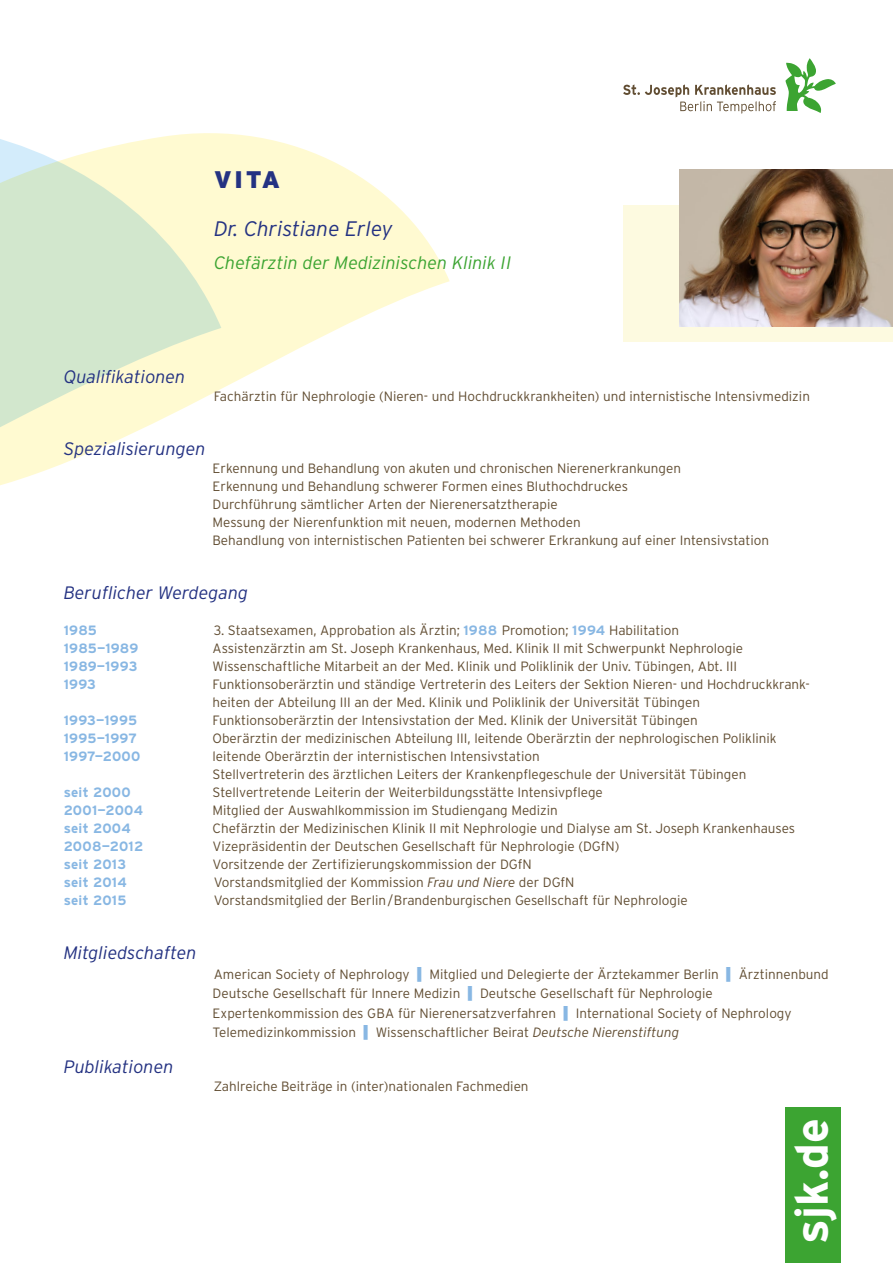
<style>
.page{position:relative;width:893px;height:1263px;background:#fff}
.page>*{position:absolute;margin:0;border:0;box-sizing:border-box;transform-origin:0 0}
.t1{font:700 46.05px "Interstate";color:#fff}
.t2{font:900 24px "Interstate";color:#243282}
.t3{font:italic 300 21px "Interstate";color:#243282}
.t4{font:italic 300 18px "Interstate";color:#243282}
.t5{font:italic 300 18px "Interstate";color:#3ca432}
.t6{font:300 13.5px/18px "Interstate";color:#614d32}
.t7{font:700 13.5px "Interstate";letter-spacing:.02em;color:#88b7e3}
.s1{font-weight:700;color:#88b7e3}
.s2{font-style:italic}
.s3{font-weight:900;font-size:15px;color:#88b7e3}
</style>
<div class="page">
<svg style="left:0;top:133px;width:450px;height:352px"></svg>
<svg style="left:0;top:133px;width:221px;height:326px;background:#e7f0d4"></svg>
<div style="left:623px;top:205px;width:270px;height:136px;background:#fdfae0"></div>
<svg style="left:785px;top:58px;width:51px;height:55px"></svg>
<svg style="left:623px;top:84px;width:153px;height:30px"></svg>
<img style="left:679px;top:169px;width:214px;height:157px">
<div style="left:785px;top:1107px;width:56px;height:156px;background:#3ca432"></div>
<h2 class="t2" style="left:214px;top:165px;width:68px">VITA</h2>
<h3 class="t3" style="left:214px;top:216px;width:180px">Dr. Christiane Erley</h3>
<h3 class="t5" style="left:214px;top:252px;width:299px">Chefärztin der Medizinischen Klinik II</h3>
<h3 class="t4" style="left:64px;top:366px;width:123px">Qualifikationen</h3>
<p class="t6" style="left:214px;top:387px;width:598px">Fachärztin für Nephrologie (Nieren- und Hochdruckkrankheiten) und internistische Intensivmedizin</p>
<h3 class="t4" style="left:64px;top:438px;width:143px">Spezialisierungen</h3>
<p class="t6" style="left:213px;top:459px;width:558px">Erkennung und Behandlung von akuten und chronischen Nierenerkrankungen<br>Erkennung und Behandlung schwerer Formen eines Bluthochdruckes<br>Durchführung sämtlicher Arten der Nierenersatztherapie<br>Messung der Nierenfunktion mit neuen, modernen Methoden<br>Behandlung von internistischen Patienten bei schwerer Erkrankung auf einer Intensivstation</p>
<h3 class="t4" style="left:64px;top:582px;width:186px">Beruflicher Werdegang</h3>
<p class="t7" style="left:64px;top:622px;width:35px">1985</p>
<p class="t6" style="left:214px;top:621px;width:467px">3. Staatsexamen, Approbation als Ärztin; <span class="s1">1988</span> Promotion; <span class="s1">1994</span> Habilitation</p>
<p class="t7" style="left:64px;top:640px;width:76px">1985—1989</p>
<p class="t6" style="left:213px;top:639px;width:532px">Assistenzärztin am St. Joseph Krankenhaus, Med. Klinik II mit Schwerpunkt Nephrologie</p>
<p class="t7" style="left:64px;top:658px;width:75px">1989—1993</p>
<p class="t6" style="left:213px;top:657px;width:526px">Wissenschaftliche Mitarbeit an der Med. Klinik und Poliklinik der Univ. Tübingen, Abt. III</p>
<p class="t7" style="left:64px;top:676px;width:34px">1993</p>
<p class="t6" style="left:213px;top:675px;width:599px">Funktionsoberärztin und ständige Vertreterin des Leiters der Sektion Nieren- und Hochdruckkrank&shy;heiten der Abteilung III an der Med. Klinik und Poliklinik der Universität Tübingen</p>
<p class="t7" style="left:64px;top:712px;width:75px">1993—1995</p>
<p class="t6" style="left:213px;top:711px;width:487px">Funktionsoberärztin der Intensivstation der Med. Klinik der Universität Tübingen</p>
<p class="t7" style="left:64px;top:730px;width:75px">1995—1997</p>
<p class="t6" style="left:213px;top:729px;width:566px">Oberärztin der medizinischen Abteilung III, leitende Oberärztin der nephrologischen Poliklinik</p>
<p class="t7" style="left:64px;top:748px;width:78px">1997—2000</p>
<p class="t6" style="left:213px;top:747px;width:535px">leitende Oberärztin der internistischen Intensivstation<br>Stellvertreterin des ärztlichen Leiters der Krankenpflegeschule der Universität Tübingen</p>
<p class="t7" style="left:64px;top:784px;width:69px">seit 2000</p>
<p class="t6" style="left:213px;top:783px;width:392px">Stellvertretende Leiterin der Weiterbildungsstätte Intensivpflege</p>
<p class="t7" style="left:64px;top:802px;width:81px">2001—2004</p>
<p class="t6" style="left:213px;top:801px;width:347px">Mitglied der Auswahlkommission im Studiengang Medizin</p>
<p class="t7" style="left:64px;top:820px;width:69px">seit 2004</p>
<p class="t6" style="left:213px;top:819px;width:584px">Chefärztin der Medizinischen Klinik II mit Nephrologie und Dialyse am St. Joseph Krankenhauses</p>
<p class="t7" style="left:64px;top:838px;width:81px">2008—2012</p>
<p class="t6" style="left:213px;top:837px;width:408px">Vizepräsidentin der Deutschen Gesellschaft für Nephrologie (DGfN)</p>
<p class="t7" style="left:64px;top:856px;width:64px">seit 2013</p>
<p class="t6" style="left:213px;top:855px;width:321px">Vorsitzende der Zertifizierungskommission der DGfN</p>
<p class="t7" style="left:64px;top:874px;width:65px">seit 2014</p>
<p class="t6" style="left:214px;top:873px;width:362px">Vorstandsmitglied der Kommission <span class="s2">Frau und Niere</span> der DGfN</p>
<p class="t7" style="left:64px;top:892px;width:64px">seit 2015</p>
<p class="t6" style="left:214px;top:891px;width:475px">Vorstandsmitglied der Berlin/Brandenburgischen Gesellschaft für Nephrologie</p>
<h3 class="t4" style="left:64px;top:942px;width:134px">Mitgliedschaften</h3>
<p class="t6" style="left:213px;top:964px;width:618px;line-height:19.5px">American Society of Nephrology <span class="s3">|</span> Mitglied und Delegierte der Ärztekammer Berlin <span class="s3">|</span> Ärztinnenbund Deutsche Gesellschaft für Innere Medizin <span class="s3">|</span> Deutsche Gesellschaft für Nephrologie Expertenkommission des GBA für Nierenersatzverfahren <span class="s3">|</span> International Society of Nephrology Telemedizinkommission <span class="s3">|</span> Wissenschaftlicher Beirat <span class="s2">Deutsche Nierenstiftung</span></p>
<h3 class="t4" style="left:64px;top:1056px;width:111px">Publikationen</h3>
<p class="t6" style="left:214px;top:1077px;width:316px">Zahlreiche Beiträge in (inter)nationalen Fachmedien</p>
<h1 class="t1" style="left:783px;top:1243px;width:127px;rotate:-90deg">sjk.de</h1>
</div>
